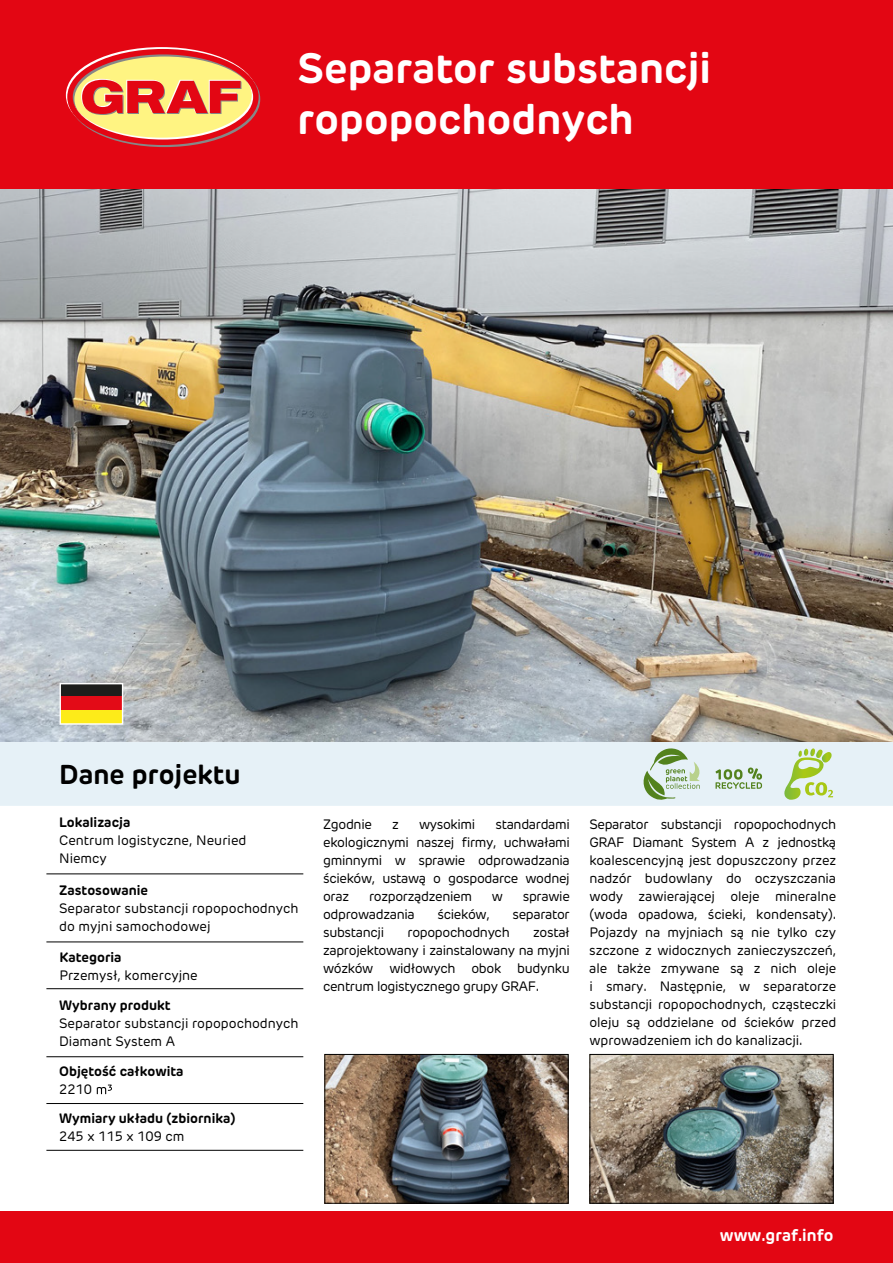
<style>
.page{position:relative;width:893px;height:1263px;background:#fff}
.page>*{position:absolute;margin:0;border:0;box-sizing:border-box;transform-origin:0 0}
.t1{font:700 42px/50.4px "New Rubrik Edge";color:#fff}
.t2{font:700 27px "New Rubrik Edge";color:#000}
.t3{font:700 16.5px "New Rubrik Edge";color:#fff}
.t4{font:13.5px/18px "New Rubrik Edge";letter-spacing:-.01em;color:#000}
.t5{font:700 13.5px "New Rubrik Edge";color:#000}
</style>
<div class="page">
<div style="left:0;top:0;width:893px;height:189px;background:#e30613"></div>
<div style="left:0;top:1212px;width:893px;height:51px;background:#e30613"></div>
<div style="left:0;top:742px;width:893px;height:64px;background:#e6f1f7"></div>
<hr style="left:46px;top:874px;width:257px;height:1px;background:#000">
<hr style="left:46px;top:942px;width:257px;height:1px;background:#000">
<hr style="left:46px;top:988px;width:257px;height:1px;background:#000">
<hr style="left:46px;top:1056px;width:257px;height:1px;background:#000">
<hr style="left:46px;top:1103px;width:257px;height:1px;background:#000">
<hr style="left:46px;top:1150px;width:257px;height:1px;background:#000">
<svg style="left:97px;top:1084px;width:15px;height:10px"></svg>
<img style="left:592px;top:1056px;width:239px;height:145px">
<div style="left:590px;top:1054px;width:243px;height:149px;border:1px solid #000"></div>
<img style="left:327px;top:1056px;width:239px;height:145px">
<div style="left:325px;top:1054px;width:243px;height:149px;border:1px solid #000"></div>
<img style="left:0;top:189px;width:893px;height:553px">
<svg style="left:66px;top:47px;width:194px;height:100px"></svg>
<svg style="left:784px;top:748px;width:49px;height:52px;background:#cae0a7"></svg>
<div style="left:60px;top:684px;width:63px;height:13px;background:#1d1e1c"></div>
<div style="left:60px;top:697px;width:63px;height:13px;background:#e30b17"></div>
<div style="left:60px;top:710px;width:63px;height:13px;background:#fdeb19"></div>
<div style="left:60px;top:683px;width:63px;height:42px;border:1px solid #fff"></div>
<svg style="left:715px;top:767px;width:47px;height:22px"></svg>
<svg style="left:644px;top:748px;width:60px;height:52px;background:#bed3bb"></svg>
<h1 class="t1" style="left:298px;top:44px;width:415px">Separator substancji ropopochodnych</h1>
<h2 class="t2" style="left:59px;top:758px;width:183px">Dane projektu</h2>
<p class="t5" style="left:59px;top:814px;width:73px">Lokalizacja</p>
<p class="t4" style="left:59px;top:831px;width:189px">Centrum logistyczne, Neuried<br>Niemcy</p>
<p class="t5" style="left:59px;top:882px;width:90px">Zastosowanie</p>
<p class="t4" style="left:59px;top:899px;width:241px">Separator substancji ropopochodnych do myjni samochodowej</p>
<p class="t5" style="left:59px;top:948px;width:64px">Kategoria</p>
<p class="t4" style="left:59px;top:966px;width:140px">Przemysł, komercyjne</p>
<p class="t5" style="left:59px;top:997px;width:113px">Wybrany produkt</p>
<p class="t4" style="left:59px;top:1014px;width:241px">Separator substancji ropopochodnych<br>Diamant System A</p>
<p class="t5" style="left:59px;top:1063px;width:126px">Objętość całkowita</p>
<p class="t4" style="left:59px;top:1080px;width:34px">2210</p>
<p class="t5" style="left:59px;top:1110px;width:178px">Wymiary układu (zbiornika)</p>
<p class="t4" style="left:59px;top:1127px;width:127px">245 x 115 x 109 cm</p>
<p class="t4" style="left:323px;top:815px;width:50px">Zgodnie</p>
<p class="t4" style="left:392px;top:815px;width:8px">z</p>
<p class="t4" style="left:419px;top:815px;width:58px">wysokimi</p>
<p class="t4" style="left:323px;top:815px;width:248px;text-align:justify;text-indent:172px">standardami ekologicznymi naszej firmy, uchwałami gminnymi w sprawie odprowadzania ścieków, ustawą o gospodarce wodnej oraz</p>
<p class="t4" style="left:369px;top:887px;width:104px">rozporządzeniem</p>
<p class="t4" style="left:492px;top:887px;width:13px">w</p>
<p class="t4" style="left:523px;top:887px;width:49px">sprawie</p>
<p class="t4" style="left:323px;top:905px;width:93px">odprowadzania</p>
<p class="t4" style="left:438px;top:905px;width:54px">ścieków,</p>
<p class="t4" style="left:512px;top:905px;width:59px">separator</p>
<p class="t4" style="left:323px;top:923px;width:63px">substancji</p>
<p class="t4" style="left:407px;top:923px;width:104px">ropopochodnych</p>
<p class="t4" style="left:323px;top:923px;width:248px;text-align:justify;text-indent:210px">został zaprojektowany i zainstalowany na myjni wózków widłowych obok budynku centrum logistycznego grupy GRAF.</p>
<p class="t4" style="left:589px;top:815px;width:249px;text-align:justify">Separator substancji ropopochodnych GRAF Diamant System A z jednostką koalescencyjną jest dopuszczony przez nadzór budowlany do oczyszczania wody zawierającej oleje mineralne (woda opadowa, ścieki, kondensaty).<br>Pojazdy na myjniach są nie tylko czy szczone z widocznych zanieczyszczeń, ale także zmywane są z nich oleje i smary. Następnie, w separatorze substancji ropopochodnych, cząsteczki oleju są oddzielane od ścieków przed wprowadzeniem ich do kanalizacji.</p>
<p class="t3" style="left:720px;top:1225px;width:115px">www.graf.info</p>
</div>
